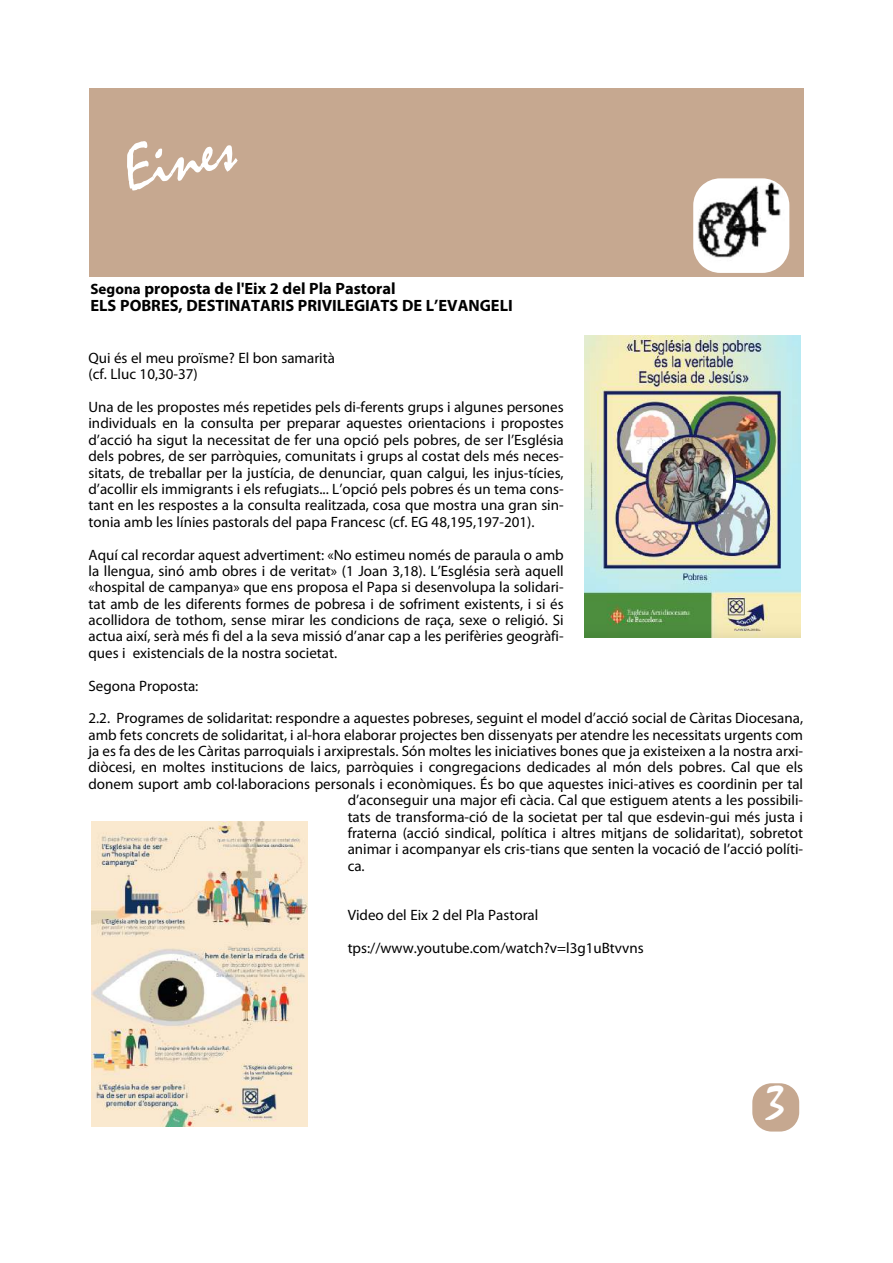
<style>
.page{position:relative;width:893px;height:1263px;background:#fff}
.page>*{position:absolute;margin:0;border:0;box-sizing:border-box;transform-origin:0 0}
.t1{font:65.55px "Mistral";color:#fff}
.t2{font:49.2px "Mistral";color:#fff}
.t3{font:700 16.35px/16.4px "Myriad Pro";color:#000}
.t4{font:15px/16.4px "Myriad Pro";color:#000}
.s1{font-size:15px}
</style>
<div class="page">
<svg style="left:752px;top:1083px;width:47px;height:49px;background:#cfb5a1"></svg>
<div style="left:89px;top:89px;width:714px;height:188px;background:#c6a890"></div>
<img style="left:693px;top:178px;width:96px;height:95px">
<img style="left:584px;top:335px;width:216px;height:302px">
<img style="left:91px;top:821px;width:216px;height:306px">
<h1 class="t1" style="left:118px;top:143px;width:114px;rotate:-12deg">Eines</h1>
<p class="t3" style="left:90px;top:282px;width:423px"><span class="s1">Segona</span> proposta de l'Eix 2 del Pla Pastoral<br>ELS POBRES, DESTINATARIS PRIVILEGIATS DE L’EVANGELI</p>
<p class="t4" style="left:88px;top:350px;width:248px">Qui és el meu proïsme? El bon samarità (cf. Lluc 10,30-37)</p>
<p class="t4" style="left:88px;top:399px;width:477px;text-align:justify">Una de les propostes més repetides pels di-ferents grups i algunes persones individuals en la consulta per preparar aquestes orientacions i propostes d’acció ha sigut la necessitat de fer una opció pels pobres, de ser l’Església dels pobres, de ser parròquies, comunitats i grups al costat dels més neces&shy;sitats, de treballar per la justícia, de denunciar, quan calgui, les injus-tícies, d’acollir els immigrants i els refugiats... L’opció pels pobres és un tema cons&shy;tant en les respostes a la consulta realitzada, cosa que mostra una gran sin&shy;tonia amb les línies pastorals del papa Francesc (cf. EG 48,195,197-201).</p>
<p class="t4" style="left:88px;top:547px;width:477px;text-align:justify">Aquí cal recordar aquest advertiment: «No estimeu només de paraula o amb la llengua, sinó amb obres i de veritat» (1 Joan 3,18). L’Església serà aquell «hospital de campanya» que ens proposa el Papa si desenvolupa la solidari&shy;tat amb de les diferents formes de pobresa i de sofriment existents, i si és acollidora de tothom, sense mirar les condicions de raça, sexe o religió. Si actua així, serà més fi del a la seva missió d’anar cap a les perifèries geogràfi&shy;ques i existencials de la nostra societat.</p>
<p class="t4" style="left:88px;top:670px;width:716px;line-height:32.7px">Segona Proposta:<br>2.2. Programes de solidaritat: respondre a aquestes pobreses, seguint el model d’acció social de Càritas Diocesana,</p>
<p class="t4" style="left:88px;top:727px;width:716px">amb fets concrets de solidaritat, i al-hora elaborar projectes ben dissenyats per atendre les necessitats urgents com</p>
<p class="t4" style="left:88px;top:743px;width:716px">ja es fa des de les Càritas parroquials i arxiprestals. Són moltes les iniciatives bones que ja existeixen a la nostra arxi-</p>
<p class="t4" style="left:88px;top:760px;width:716px">diòcesi, en moltes institucions de laics, parròquies i congregacions dedicades al món dels pobres. Cal que els</p>
<p class="t4" style="left:88px;top:776px;width:716px">donem suport amb col·laboracions personals i econòmiques. És bo que aquestes inici-atives es coordinin per tal</p>
<p class="t4" style="left:347px;top:793px;width:457px">d’aconseguir una major efi càcia. Cal que estiguem atents a les possibili-</p>
<p class="t4" style="left:347px;top:809px;width:457px">tats de transforma-ció de la societat per tal que esdevin-gui més justa i</p>
<p class="t4" style="left:347px;top:825px;width:457px">fraterna (acció sindical, política i altres mitjans de solidaritat), sobretot</p>
<p class="t4" style="left:347px;top:842px;width:457px">animar i acompanyar els cris-tians que senten la vocació de l’acció políti-</p>
<p class="t4" style="left:347px;top:858px;width:19px">ca.</p>
<p class="t4" style="left:347px;top:899px;width:297px;line-height:32.7px">Video del Eix 2 del Pla Pastoral tps://www.youtube.com/watch?v=l3g1uBtvvns</p>
<h2 class="t2" style="left:766px;top:1080px;width:20px">3</h2>
</div>
